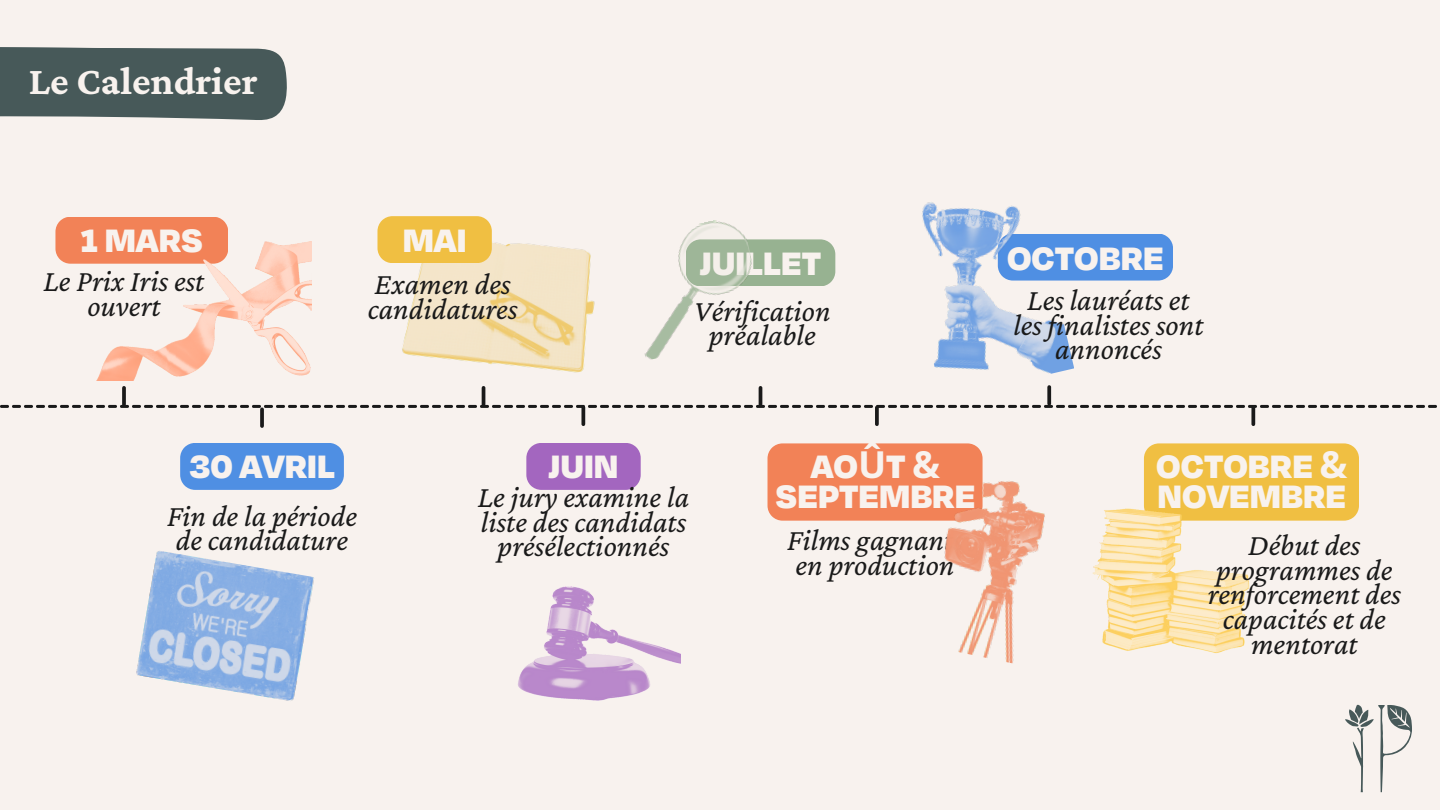
<style>
.page{position:relative;width:1440px;height:810px;background:#f8f2ee}
.page>*{position:absolute;margin:0;border:0;box-sizing:border-box;transform-origin:0 0}
.t1{font:700 40px "Crimson Pro";color:#f8f2ee}
.t2{font:900 37.3px/30.2px "Degular Demo";color:#f8f2ee;text-align:center}
.t3{font:italic 30.9px/24.8px "Crimson Pro";color:#1a1a1a;text-align:center}
.s1{font-family:"Noto Sans";font-weight:700}
</style>
<div class="page">
<svg style="left:1345px;top:705px;width:67px;height:87px"></svg>
<svg style="left:0;top:405px;width:1437px;height:3px"></svg>
<svg style="left:122px;top:388px;width:4px;height:17px"></svg>
<svg style="left:260px;top:409px;width:4px;height:17px"></svg>
<hr style="left:482px;top:388px;width:3px;height:17px;background:#1a1a1a">
<svg style="left:581px;top:408px;width:4px;height:16px"></svg>
<div style="left:55px;top:217px;width:173px;height:47px;background:#f28257"></div>
<img style="left:95px;top:242px;width:217px;height:139px">
<img style="left:136px;top:551px;width:178px;height:150px">
<div style="left:180px;top:443px;width:164px;height:47px;background:#4f8fe3"></div>
<img style="left:402px;top:242px;width:193px;height:131px">
<div style="left:377px;top:216px;width:115px;height:47px;background:#f0bf42"></div>
<img style="left:518px;top:586px;width:163px;height:115px">
<div style="left:526px;top:443px;width:115px;height:47px;background:#a366bf"></div>
<div style="left:768px;top:239px;width:67px;height:47px;background:#97b291"></div>
<img style="left:644px;top:220px;width:124px;height:140px">
<div style="left:768px;top:443px;width:211px;height:78px;background:#f28257"></div>
<img style="left:907px;top:449px;width:138px;height:215px">
<hr style="left:759px;top:388px;width:3px;height:17px;background:#1a1a1a">
<svg style="left:875px;top:408px;width:4px;height:16px"></svg>
<div style="left:1074px;top:234px;width:99px;height:47px;background:#4f8fe3"></div>
<img style="left:922px;top:202px;width:152px;height:197px">
<div style="left:1263px;top:443px;width:96px;height:78px;background:#f0bf42"></div>
<img style="left:1092px;top:420px;width:171px;height:234px">
<svg style="left:1251px;top:408px;width:4px;height:16px"></svg>
<svg style="left:1047px;top:387px;width:4px;height:17px"></svg>
<svg style="left:0;top:47px;width:287px;height:73px;background:#516261"></svg>
<p class="t1" style="left:29px;top:58px;width:231px">Le Calendrier</p>
<p class="t2" style="left:81px;top:223px;width:124px">1 MARS</p>
<p class="t3" style="left:44px;top:268px;width:162px">Le Prix Iris est ouvert</p>
<p class="t2" style="left:403px;top:224px;width:65px">MAI</p>
<p class="t3" style="left:368px;top:271px;width:151px;text-align:left">Examen des candidatures</p>
<p class="t2" style="left:700px;top:246px;width:123px">JUILLET</p>
<p class="t2" style="left:1007px;top:241px;width:158px">OCTOBRE</p>
<p class="t3" style="left:694px;top:298px;width:138px">Vérification préalable</p>
<p class="t3" style="left:1013px;top:287px;width:192px">Les lauréats et les finalistes sont annoncés</p>
<p class="t2" style="left:189px;top:450px;width:147px">30 AVRIL</p>
<p class="t3" style="left:167px;top:503px;width:192px;text-align:left">Fin de la période de candidature</p>
<p class="t2" style="left:548px;top:450px;width:72px">JUIN</p>
<p class="t3" style="left:478px;top:484px;width:213px">Le jury examine la liste des candidats présélectionnés</p>
<p class="t2" style="left:776px;top:450px;width:201px">AO<span class="s1">Û</span>T <span class="s1">&amp;<br></span>SEPTEMBRE</p>
<p class="t3" style="left:787px;top:527px;width:177px;text-align:left">Films gagnants en production</p>
<p class="t2" style="left:1156px;top:450px;width:193px;text-align:left">OCTOBRE <span class="s1">&amp;<br></span>NOVEMBRE</p>
<p class="t3" style="left:1208px;top:532px;width:195px">Début des programmes de renforcement des capacités et de mentorat</p>
</div>
